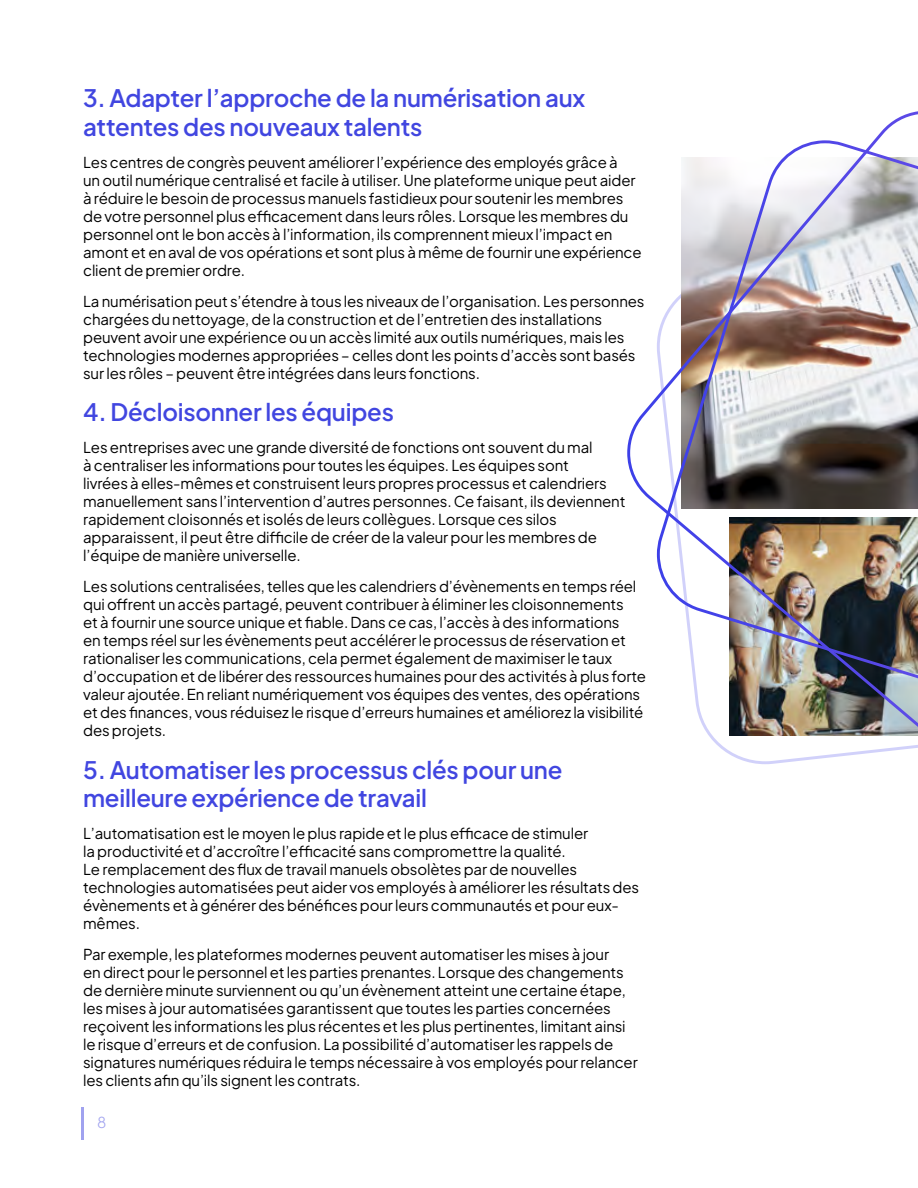
<style>
.page{position:relative;width:918px;height:1188px;background:#fff}
.page>*{position:absolute;margin:0;border:0;box-sizing:border-box;transform-origin:0 0}
.t1{font:600 24px/28.8px "Plus Jakarta Sans";letter-spacing:-.01em;color:#4146e0}
.t2{font:15px/18px "Plus Jakarta Sans";letter-spacing:-.01em;color:#000}
.t3{font:300 15px "Plus Jakarta Sans";color:#a0a2ef}
</style>
<div class="page">
<hr style="left:81px;top:1107px;width:2px;height:32px;background:#a0a2ef">
<svg style="left:703px;top:727px;width:215px;height:37px"></svg>
<img style="left:730px;top:727px;width:188px;height:8px">
<img style="left:627px;top:111px;width:291px;height:616px">
<h1 class="t1" style="left:83px;top:81px;width:504px">3. Adapter l’approche de la numérisation aux attentes des nouveaux talents</h1>
<p class="t2" style="left:83px;top:151px;width:560px">Les centres de congrès peuvent améliorer l’expérience des employés grâce à<br>un outil numérique centralisé et facile à utiliser. Une plateforme unique peut aider à réduire le besoin de processus manuels fastidieux pour soutenir les membres de votre personnel plus efficacement dans leurs rôles. Lorsque les membres du personnel ont le bon accès à l’information, ils comprennent mieux l’impact en amont et en aval de vos opérations et sont plus à même de fournir une expérience client de premier ordre.</p>
<p class="t2" style="left:83px;top:291px;width:563px">La numérisation peut s’étendre à tous les niveaux de l’organisation. Les personnes chargées du nettoyage, de la construction et de l’entretien des installations peuvent avoir une expérience ou un accès limité aux outils numériques, mais les technologies modernes appropriées – celles dont les points d’accès sont basés sur les rôles – peuvent être intégrées dans leurs fonctions.</p>
<h1 class="t1" style="left:83px;top:396px;width:312px">4. Décloisonner les équipes</h1>
<p class="t2" style="left:83px;top:437px;width:544px">Les entreprises avec une grande diversité de fonctions ont souvent du mal<br>à centraliser les informations pour toutes les équipes. Les équipes sont<br>livrées à elles-mêmes et construisent leurs propres processus et calendriers manuellement sans l’intervention d’autres personnes. Ce faisant, ils deviennent rapidement cloisonnés et isolés de leurs collègues. Lorsque ces silos apparaissent, il peut être difficile de créer de la valeur pour les membres de l’équipe de manière universelle.</p>
<p class="t2" style="left:83px;top:576px;width:564px">Les solutions centralisées, telles que les calendriers d’évènements en temps réel qui offrent un accès partagé, peuvent contribuer à éliminer les cloisonnements<br>et à fournir une source unique et fiable. Dans ce cas, l’accès à des informations<br>en temps réel sur les évènements peut accélérer le processus de réservation et rationaliser les communications, cela permet également de maximiser le taux d’occupation et de libérer des ressources humaines pour des activités à plus forte valeur ajoutée. En reliant numériquement vos équipes des ventes, des opérations et des finances, vous réduisez le risque d’erreurs humaines et améliorez la visibilité des projets.</p>
<h1 class="t1" style="left:83px;top:753px;width:481px">5. Automatiser les processus clés pour une meilleure expérience de travail</h1>
<p class="t2" style="left:83px;top:823px;width:558px">L’automatisation est le moyen le plus rapide et le plus efficace de stimuler<br>la productivité et d’accroître l’efficacité sans compromettre la qualité.<br>Le remplacement des flux de travail manuels obsolètes par de nouvelles technologies automatisées peut aider vos employés à améliorer les résultats des évènements et à générer des bénéfices pour leurs communautés et pour eux&shy;mêmes.</p>
<p class="t2" style="left:83px;top:944px;width:556px">Par exemple, les plateformes modernes peuvent automatiser les mises à jour<br>en direct pour le personnel et les parties prenantes. Lorsque des changements de dernière minute surviennent ou qu’un évènement atteint une certaine étape, les mises à jour automatisées garantissent que toutes les parties concernées reçoivent les informations les plus récentes et les plus pertinentes, limitant ainsi le risque d’erreurs et de confusion. La possibilité d’automatiser les rappels de signatures numériques réduira le temps nécessaire à vos employés pour relancer les clients afin qu’ils signent les contrats.</p>
<p class="t3" style="left:97px;top:1110px;width:11px">8</p>
</div>
